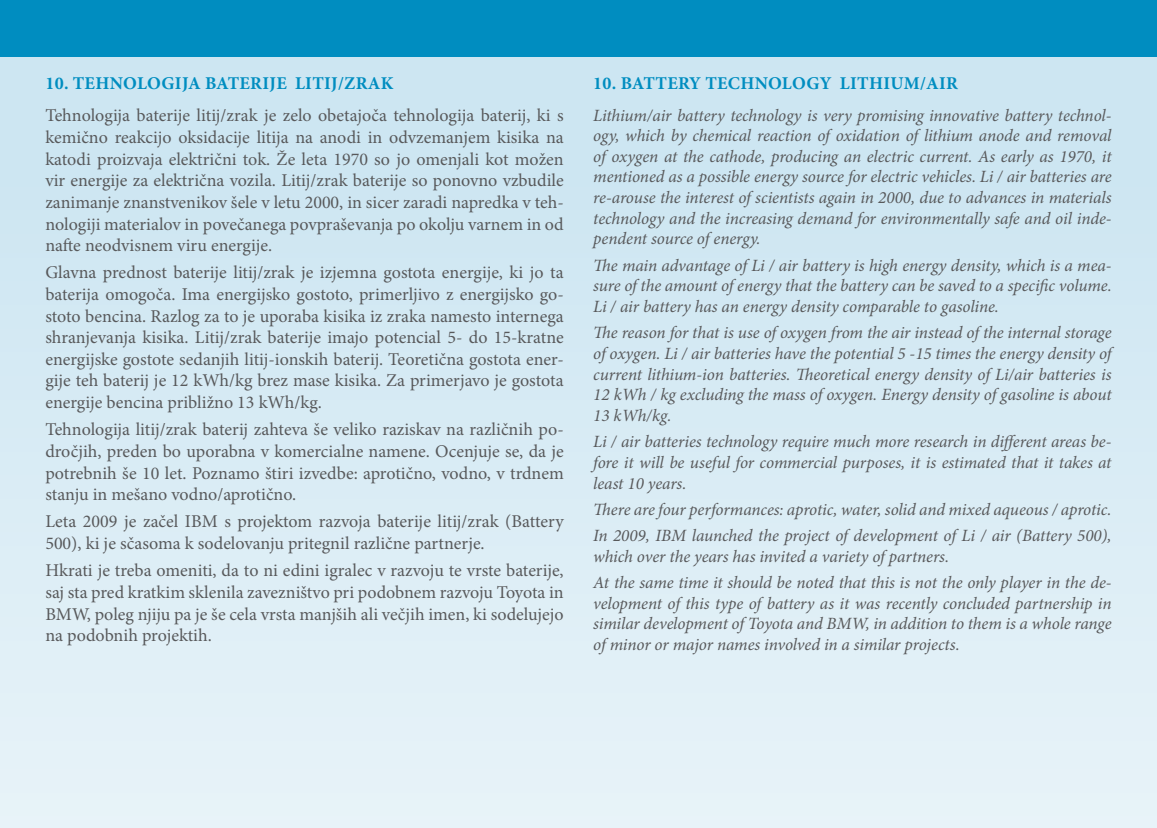
<style>
.page{position:relative;width:1157px;height:828px;background:#fff}
.page>*{position:absolute;margin:0;border:0;box-sizing:border-box;transform-origin:0 0}
.t1{font:18px/21.6px "Minion Pro";color:#58595b;text-align:justify}
.t2{font:700 18px "Minion Pro";letter-spacing:.015em;color:#008dc0}
.t3{font:italic 17.2px/20.6px "Minion Pro";letter-spacing:-.005em;color:#58595b;text-align:justify}
</style>
<div class="page">
<div style="left:0;top:0;width:1157px;height:828px;background:linear-gradient(to bottom,#c7e3f0,#e7f3f8)"></div>
<div style="left:0;top:0;width:1157px;height:57px;background:#008dc0"></div>
<p class="t2" style="left:45px;top:70px;width:269px">10. TEHNOLOGIJA BATERIJE LITIJ</p>
<p class="t2" style="left:338px;top:70px;width:20px">/ZRAK</p>
<p class="t1" style="left:45px;top:105px;width:520px">Tehnologija baterije litij/zrak je zelo obetajoča tehnologija baterij, ki s kemično reakcijo oksidacije litija na anodi in odvzemanjem kisika na katodi proizvaja električni tok. Že leta 1970 so jo omenjali kot možen vir energije za električna vozila. Litij/zrak baterije so ponovno vzbudile zanimanje znanstvenikov šele v letu 2000, in sicer zaradi napredka v teh&shy;nologiji materialov in povečanega povpraševanja po okolju varnem in od nafte neodvisnem viru energije.</p>
<p class="t1" style="left:45px;top:262px;width:520px">Glavna prednost baterije litij/zrak je izjemna gostota energije, ki jo ta baterija omogoča. Ima energijsko gostoto, primerljivo z energijsko go&shy;stoto bencina. Razlog za to je uporaba kisika iz zraka namesto internega shranjevanja kisika. Litij/zrak baterije imajo potencial 5- do 15-kratne energijske gostote sedanjih litij-ionskih baterij. Teoretična gostota ener&shy;gije teh baterij je 12 kWh/kg brez mase kisika. Za primerjavo je gostota energije bencina približno 13 kWh/kg.</p>
<p class="t1" style="left:45px;top:419px;width:520px">Tehnologija litij/zrak baterij zahteva še veliko raziskav na različnih po&shy;dročjih, preden bo uporabna v komercialne namene. Ocenjuje se, da je potrebnih še 10 let. Poznamo štiri izvedbe: aprotično, vodno, v trdnem stanju in mešano vodno/aprotično.</p>
<p class="t1" style="left:45px;top:511px;width:520px">Leta 2009 je začel IBM s projektom razvoja baterije litij/zrak (Battery<br>500), ki je sčasoma k sodelovanju pritegnil različne partnerje.</p>
<p class="t1" style="left:45px;top:560px;width:520px">Hkrati je treba omeniti, da to ni edini igralec v razvoju te vrste baterije, saj sta pred kratkim sklenila zavezništvo pri podobnem razvoju Toyota in BMW, poleg njiju pa je še cela vrsta manjših ali večjih imen, ki sodelujejo na podobnih projektih.</p>
<p class="t2" style="left:593px;top:70px;width:268px">10. BATTERY TECHNOLOGY LITHI</p>
<p class="t2" style="left:890px;top:70px;width:48px">UM/AIR</p>
<p class="t3" style="left:593px;top:105px;width:520px">Lithium/air battery technology is very promising innovative battery technol&shy;ogy, which by chemical reaction of oxidation of lithium anode and removal of oxygen at the cathode, producing an electric current. As early as 1970, it mentioned as a possible energy source for electric vehicles. Li / air batteries are re-arouse the interest of scientists again in 2000, due to advances in materials technology and the increasing demand for environmentally safe and oil inde&shy;pendent source of energy.</p>
<p class="t3" style="left:593px;top:255px;width:520px">The main advantage of Li / air battery is high energy density, which is a mea&shy;sure of the amount of energy that the battery can be saved to a specific volume.<br>Li / air battery has an energy density comparable to gasoline.</p>
<p class="t3" style="left:593px;top:322px;width:520px">The reason for that is use of oxygen from the air instead of the internal storage of oxygen. Li / air batteries have the potential 5 -15 times the energy density of current lithium-ion batteries. Theoretical energy density of Li/air batteries is 12 kWh / kg excluding the mass of oxygen. Energy density of gasoline is about 13 kWh/kg.</p>
<p class="t3" style="left:593px;top:431px;width:520px">Li / air batteries technology require much more research in different areas be&shy;fore it will be useful for commercial purposes, it is estimated that it takes at least 10 years.</p>
<p class="t3" style="left:593px;top:496px;width:520px;line-height:26.4px">There are four performances: aprotic, water, solid and mixed aqueous / aprotic.<br>In 2009, IBM launched the project of development of Li / air (Battery 500),</p>
<p class="t3" style="left:593px;top:543px;width:520px;line-height:26.4px">which over the years has invited a variety of partners.<br>At the same time it should be noted that this is not the only player in the de-</p>
<p class="t3" style="left:593px;top:593px;width:520px">velopment of this type of battery as it was recently concluded partnership in similar development of Toyota and BMW, in addition to them is a whole range of minor or major names involved in a similar projects.</p>
</div>
